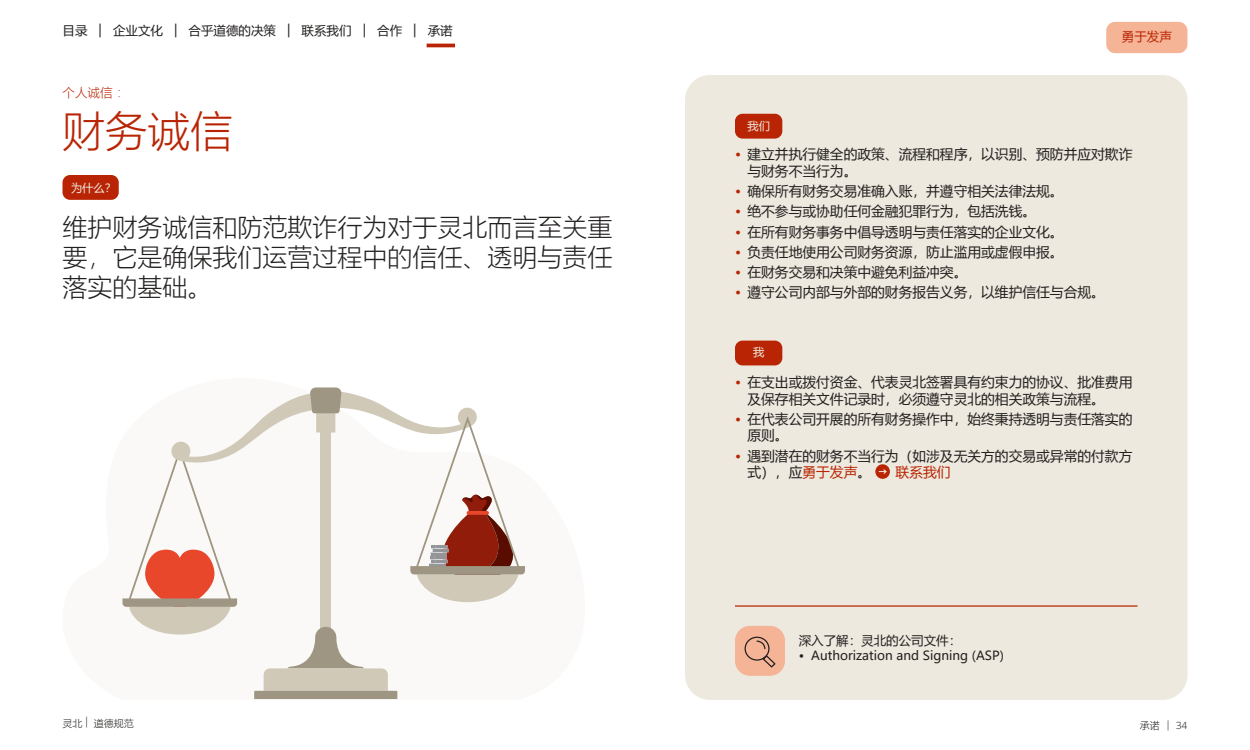
<style>
.page{position:relative;width:1250px;height:750px;background:#fff}
.page>*{position:absolute;margin:0;border:0;box-sizing:border-box;transform-origin:0 0}
.t1{font:300 42.5px "Microsoft Ya Hei";color:#b92504}
.t2{font:300 25px/30px "Microsoft Ya Hei";color:#22201f;text-align:justify}
.t3{font:13.75px/16.5px "Microsoft Ya Hei";color:#22201f}
.t4{font:13.75px "Microsoft Ya Hei";color:#b92504}
.t5{font:12.5px "Microsoft Ya Hei";color:#22201f}
.t6{font:300 12.5px "Microsoft Ya Hei";color:#b92504}
.t7{font:12.5px "Microsoft Ya Hei";color:#b92504}
.t8{font:11.25px "Microsoft Ya Hei";color:#ede9de}
.t9{font:300 10px "Microsoft Ya Hei";color:#22201f}
.t10{font:300 10px "Noto Sans";color:#22201f}
.s1{color:#b92504}
.s2{font-family:"Microsoft Ya Hei"}
</style>
<div class="page">
<div style="left:1106px;top:22px;width:82px;height:31px;background:#f5b496;border-radius:9px"></div>
<hr style="left:427px;top:44px;width:28px;height:3px;background:#b92504">
<div style="left:685px;top:75px;width:503px;height:625px;background:#ede9de;border-radius:25px"></div>
<div style="left:62px;top:175px;width:57px;height:25px;background:#b92504;border-radius:8px"></div>
<hr style="left:735px;top:605px;width:403px;height:2px;background:#b92504">
<div style="left:735px;top:626px;width:50px;height:50px;background:#f5b496;border-radius:15px"></div>
<svg style="left:744px;top:636px;width:32px;height:32px"></svg>
<div style="left:735px;top:114px;width:47px;height:25px;background:#b92504;border-radius:8px"></div>
<div style="left:735px;top:341px;width:47px;height:24px;background:#b92504;border-radius:8px"></div>
<div style="left:875px;top:464px;width:15px;height:15px;background:#b92504;border-radius:50%"></div>
<svg style="left:879px;top:469px;width:8px;height:5px"></svg>
<svg style="left:123px;top:388px;width:402px;height:311px"></svg>
<p class="t5" style="left:62px;top:22px;width:392px">目录 | 企业文化 | 合乎道德的决策 | 联系我们 | 合作 | 承诺</p>
<p class="t6" style="left:62px;top:85px;width:68px">个人诚信 ：</p>
<h1 class="t1" style="left:62px;top:103px;width:171px">财务诚信</h1>
<p class="t8" style="left:71px;top:180px;width:46px">为什么？</p>
<h2 class="t2" style="left:62px;top:212px;width:551px">维护财务诚信和防范欺诈行为对于灵北而言至关重要，它是确保我们运营过程中的信任、透明与责任落实的基础。</h2>
<p class="t9" style="left:62px;top:716px;width:73px">灵北 | 道德规范</p>
<p class="t8" style="left:747px;top:118px;width:24px">我们</p>
<p class="t7" style="left:1122px;top:28px;width:51px">勇于发声</p>
<p class="t3" style="left:747px;top:146px;width:386px;text-indent:-12px"><span class="s1">•</span> 建立并执行健全的政策、流程和程序，以识别、预防并应对欺诈与财务不当行为。</p>
<p class="t3" style="left:735px;top:183px;width:330px"><span class="s1">•</span> 确保所有财务交易准确入账，并遵守相关法律法规。</p>
<p class="t3" style="left:735px;top:203px;width:303px"><span class="s1">•</span> 绝不参与或协助任何金融犯罪行为，包括洗钱。</p>
<p class="t3" style="left:735px;top:223px;width:330px"><span class="s1">•</span> 在所有财务事务中倡导透明与责任落实的企业文化。</p>
<p class="t3" style="left:735px;top:243px;width:330px"><span class="s1">•</span> 负责任地使用公司财务资源，防止滥用或虚假申报。</p>
<p class="t3" style="left:735px;top:264px;width:234px"><span class="s1">•</span> 在财务交易和决策中避免利益冲突。</p>
<p class="t3" style="left:735px;top:284px;width:371px"><span class="s1">•</span> 遵守公司内部与外部的财务报告义务，以维护信任与合规。</p>
<p class="t8" style="left:753px;top:345px;width:13px">我</p>
<p class="t3" style="left:747px;top:373px;width:386px;text-indent:-12px"><span class="s1">•</span> 在支出或拨付资金、代表灵北签署具有约束力的协议、批准费用及保存相关文件记录时，必须遵守灵北的相关政策与流程。</p>
<p class="t3" style="left:747px;top:410px;width:386px;text-indent:-12px"><span class="s1">•</span> 在代表公司开展的所有财务操作中，始终秉持透明与责任落实的原则。</p>
<p class="t3" style="left:747px;top:447px;width:386px;text-indent:-12px"><span class="s1">•</span> 遇到潜在的财务不当行为（如涉及无关方的交易或异常的付款方式），应<span class="s1">勇于发声</span>。</p>
<p class="t4" style="left:896px;top:463px;width:56px">联系我们</p>
<p class="t5" style="left:799px;top:632px;width:164px">深入了解：灵北的公司文件：</p>
<p class="t5" style="left:799px;top:647px;width:207px">• Authorization and Signing (ASP)</p>
<p class="t10" style="left:1140px;top:719px;width:49px"><span class="s2">承诺</span> | 34</p>
</div>
